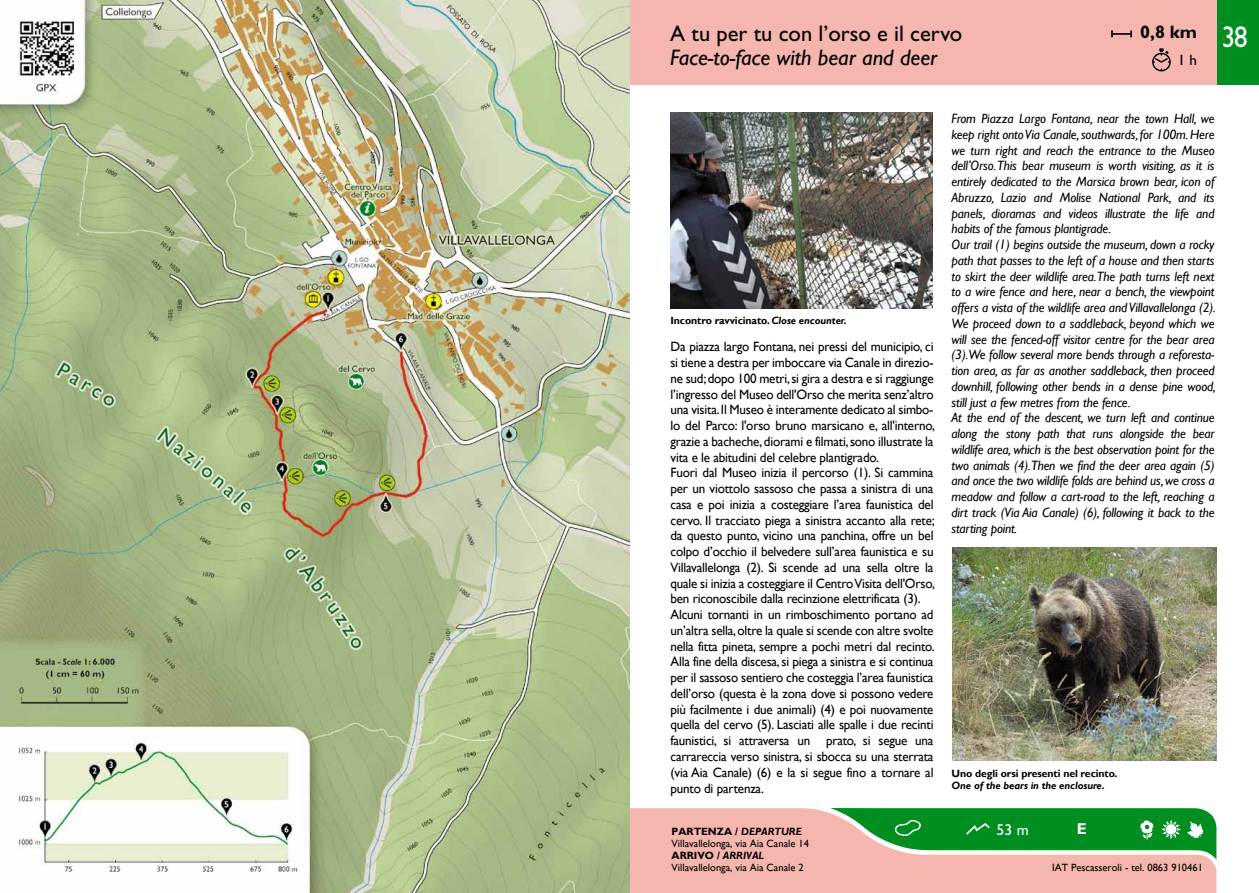
<style>
.page{position:relative;width:1259px;height:893px;background:#fff}
.page>*{position:absolute;margin:0;border:0;box-sizing:border-box;transform-origin:0 0}
.t1{font:30px "Gill Sans";color:#fff;scale:.9 1}
.t2{font:italic 22.5px "Gill Sans";color:#000}
.t3{font:22.5px "Gill Sans";color:#000}
.t4{font:700 18px "Gill Sans";color:#000}
.t5{font:15.75px "Gill Sans";color:#fff}
.t6{font:700 15.75px "Gill Sans";color:#fff}
.t7{font:15px "Gill Sans";color:#000}
.t8{font:13.5px/15.8px "Gill Sans";letter-spacing:-.015em;color:#000}
.t9{font:italic 13.5px/15.8px "Gill Sans";letter-spacing:-.01em;color:#000}
.t10{font:10.5px/12px "Gill Sans";color:#000}
.t11{font:700 10.5px "Gill Sans";letter-spacing:-.01em;color:#000}
.t12{font:italic 700 10.5px "Gill Sans";letter-spacing:-.01em;color:#000}
.s1{font-style:italic}
.s2{font-weight:700}
.s3{font-weight:700;font-style:italic}
</style>
<div class="page">
<div style="left:629px;top:808px;width:587px;height:85px;background:#f4b6af"></div>
<div style="left:629px;top:0;width:587px;height:85px;background:#f4b6af"></div>
<div style="left:1216px;top:0;width:43px;height:85px;background:#008e21"></div>
<svg style="left:830px;top:808px;width:386px;height:52px;background:#4ba356"></svg>
<svg style="left:1111px;top:30px;width:21px;height:7px"></svg>
<svg style="left:1152px;top:48px;width:18px;height:23px"></svg>
<img style="left:952px;top:547px;width:264px;height:213px">
<img style="left:670px;top:113px;width:262px;height:196px">
<img style="left:0;top:0;width:629px;height:893px">
<h2 class="t3" style="left:670px;top:21px;width:293px">A tu per tu con l’orso e il cervo</h2>
<h2 class="t2" style="left:670px;top:45px;width:268px">Face-to-face with bear and deer</h2>
<h3 class="t4" style="left:1140px;top:21px;width:58px">0,8 km</h3>
<p class="t7" style="left:1177px;top:51px;width:21px">1 h</p>
<h1 class="t1" style="left:1222px;top:19px;width:30px">38</h1>
<p class="t11" style="left:670px;top:315px;width:178px">Incontro ravvicinato. <span class="s1">Close encounter.</span></p>
<p class="t8" style="left:670px;top:339px;width:266px">Da piazza largo Fontana, nei pressi del municipio, ci si tiene a destra per imboccare via Canale in direzio&shy;ne sud; dopo 100 metri, si gira a destra e si raggiunge l’ingresso del Museo dell'Orso che merita senz’altro una visita. Il Museo è interamente dedicato al simbo&shy;lo del Parco: l'orso bruno marsicano e, all'interno, grazie a bacheche, diorami e filmati, sono illustrate la vita e le abitudini del celebre plantigrado.<br>Fuori dal Museo inizia il percorso (1). Si cammina per un viottolo sassoso che passa a sinistra di una casa e poi inizia a costeggiare l’area faunistica del cervo. Il tracciato piega a sinistra accanto alla rete; da questo punto, vicino una panchina, offre un bel colpo d’occhio il belvedere sull’area faunistica e su Villavallelonga (2). Si scende ad una sella oltre la quale si inizia a costeggiare il Centro Visita dell'Orso, ben riconoscibile dalla recinzione elettrificata (3).<br>Alcuni tornanti in un rimboschimento portano ad un’altra sella, oltre la quale si scende con altre svolte nella fitta pineta, sempre a pochi metri dal recinto.<br>Alla fine della discesa, si piega a sinistra e si continua per il sassoso sentiero che costeggia l’area faunistica dell’orso (questa è la zona dove si possono vedere più facilmente i due animali) (4) e poi nuovamente quella del cervo (5). Lasciati alle spalle i due recinti faunistici, si attraversa un prato, si segue una carrareccia verso sinistra, si sbocca su una sterrata (via Aia Canale) (6) e la si segue fino a tornare al punto di partenza.</p>
<p class="t9" style="left:951px;top:111px;width:266px">From Piazza Largo Fontana, near the town Hall, we keep right onto Via Canale, southwards, for 100m. Here we turn right and reach the entrance to the Museo dell’Orso. This bear museum is worth visiting, as it is entirely dedicated to the Marsica brown bear, icon of Abruzzo, Lazio and Molise National Park, and its panels, dioramas and videos illustrate the life and habits of the famous plantigrade.<br>Our trail (1) begins outside the museum, down a rocky path that passes to the left of a house and then starts to skirt the deer wildlife area.The path turns left next to a wire fence and here, near a bench, the viewpoint offers a vista of the wildlife area and Villavallelonga (2).<br>We proceed down to a saddleback, beyond which we will see the fenced-off visitor centre for the bear area (3).We follow several more bends through a reforesta&shy;tion area, as far as another saddleback, then proceed downhill, following other bends in a dense pine wood, still just a few metres from the fence.<br>At the end of the descent, we turn left and continue along the stony path that runs alongside the bear wildlife area, which is the best observation point for the two animals (4).Then we find the deer area again (5) and once the two wildlife folds are behind us, we cross a meadow and follow a cart-road to the left, reaching a dirt track (Via Aia Canale) (6), following it back to the starting point.</p>
<p class="t11" style="left:951px;top:767px;width:167px">Uno degli orsi presenti nel recinto.</p>
<p class="t12" style="left:951px;top:779px;width:155px">One of the bears in the enclosure.</p>
<p class="t11" style="left:671px;top:825px;width:132px">PARTENZA / <span class="s1">DEPARTURE</span></p>
<p class="t5" style="left:996px;top:820px;width:34px">53 m</p>
<p class="t6" style="left:1077px;top:820px;width:11px">E</p>
<p class="t10" style="left:671px;top:838px;width:139px">Villavallelonga, via Aia Canale 14<br><span class="s2">ARRIVO /</span> <span class="s3">ARRIVAL<br></span>Villavallelonga, via Aia Canale 2</p>
<p class="t10" style="left:1052px;top:862px;width:152px">IAT Pescasseroli - tel. 0863 910461</p>
</div>
